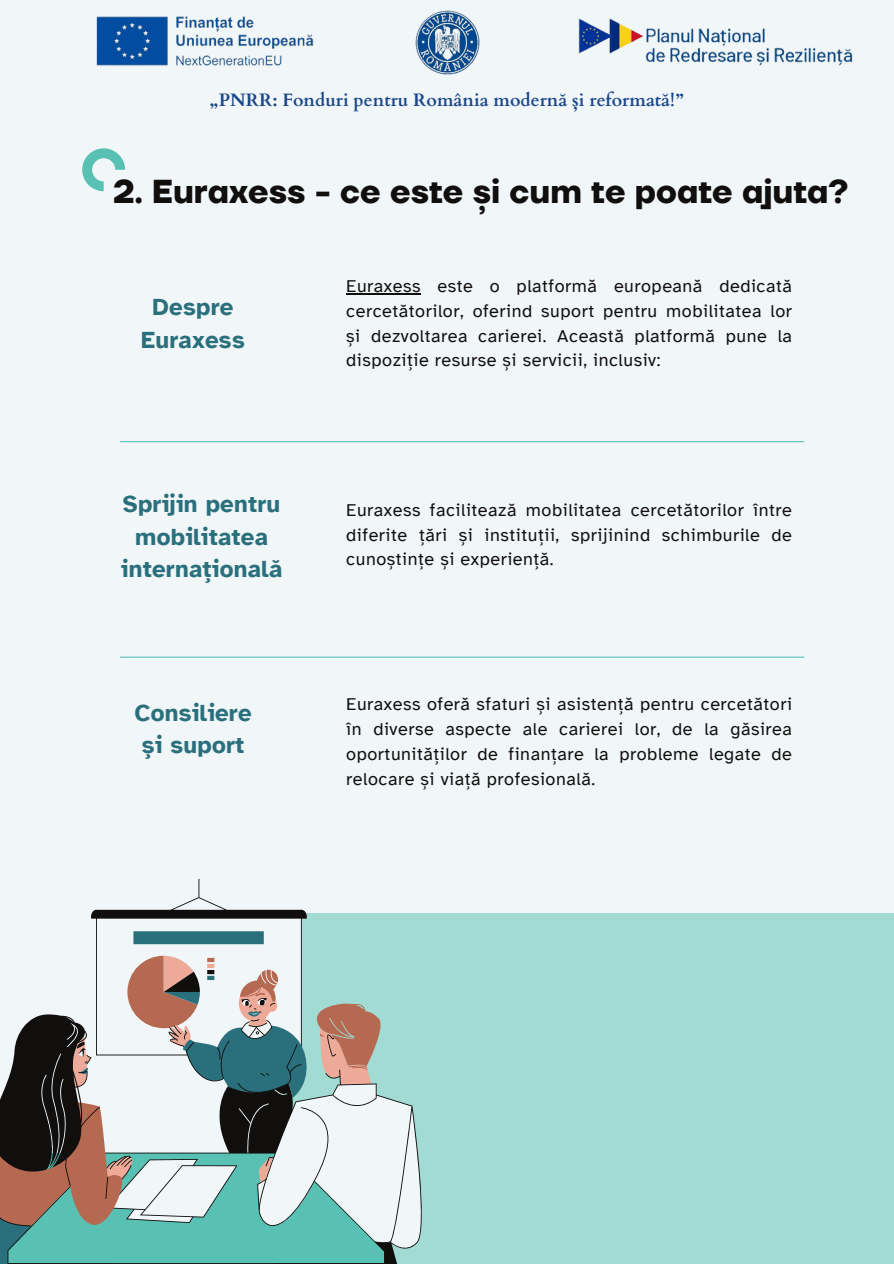
<style>
.page{position:relative;width:894px;height:1264px;background:#fff}
.page>*{position:absolute;margin:0;border:0;box-sizing:border-box;transform-origin:0 0}
.t1{font:700 33px "TT Firs Neue";color:#100f0d}
.t2{font:700 24px/32.7px "Atkinson Hyperlegible";letter-spacing:.01em;color:#2a707c;text-align:center}
.t3{font:18px/24.8px "Atkinson Hyperlegible";letter-spacing:.03em;color:#100f0d;text-align:justify}
.t4{font:700 18px "Cardo";color:#1a4789}
</style>
<div class="page">
<div style="left:0;top:0;width:893px;height:1263px;background:#f1f6f9"></div>
<svg style="left:82px;top:148px;width:43px;height:43px"></svg>
<hr style="left:120px;top:441px;width:684px;height:1px;background:#59c1b4">
<hr style="left:120px;top:656px;width:684px;height:1px;background:#59c1b4">
<hr style="left:346px;top:293px;width:75px;height:1px;background:#100f0d">
<div style="left:283px;top:913px;width:610px;height:224px;background:#a1dbd4"></div>
<div style="left:388px;top:930px;width:505px;height:333px;background:#a1dbd4"></div>
<svg style="left:0;top:879px;width:422px;height:384px"></svg>
<img style="left:96px;top:16px;width:218px;height:50px">
<img style="left:415px;top:10px;width:64px;height:64px">
<img style="left:578px;top:18px;width:275px;height:48px">
<h2 class="t4" style="left:210px;top:88px;width:474px">„PNRR: Fonduri pentru România modernă și reformată!”</h2>
<p class="t1" style="left:113px;top:171px;width:736px">2. Euraxess - ce este și cum te poate ajuta?</p>
<p class="t2" style="left:141px;top:291px;width:105px">Despre<br>Euraxess</p>
<p class="t2" style="left:121px;top:487px;width:163px">Sprijin pentru mobilitatea internațională</p>
<h2 class="t2" style="left:134px;top:696px;width:119px">Consiliere și suport</h2>
<p class="t3" style="left:346px;top:274px;width:447px">Euraxess este o platformă europeană dedicată cercetătorilor, oferind suport pentru mobilitatea lor și dezvoltarea carierei. Această platformă pune la dispoziție resurse și servicii, inclusiv:</p>
<h3 class="t3" style="left:346px;top:497px;width:447px">Euraxess facilitează mobilitatea cercetătorilor între diferite țări și instituții, sprijinind schimburile de cunoștințe și experiență.</h3>
<h1 class="t3" style="left:346px;top:692px;width:447px">Euraxess oferă sfaturi și asistență pentru cercetători în diverse aspecte ale carierei lor, de la găsirea oportunităților de finanțare la probleme legate de relocare și viață profesională.</h1>
</div>
